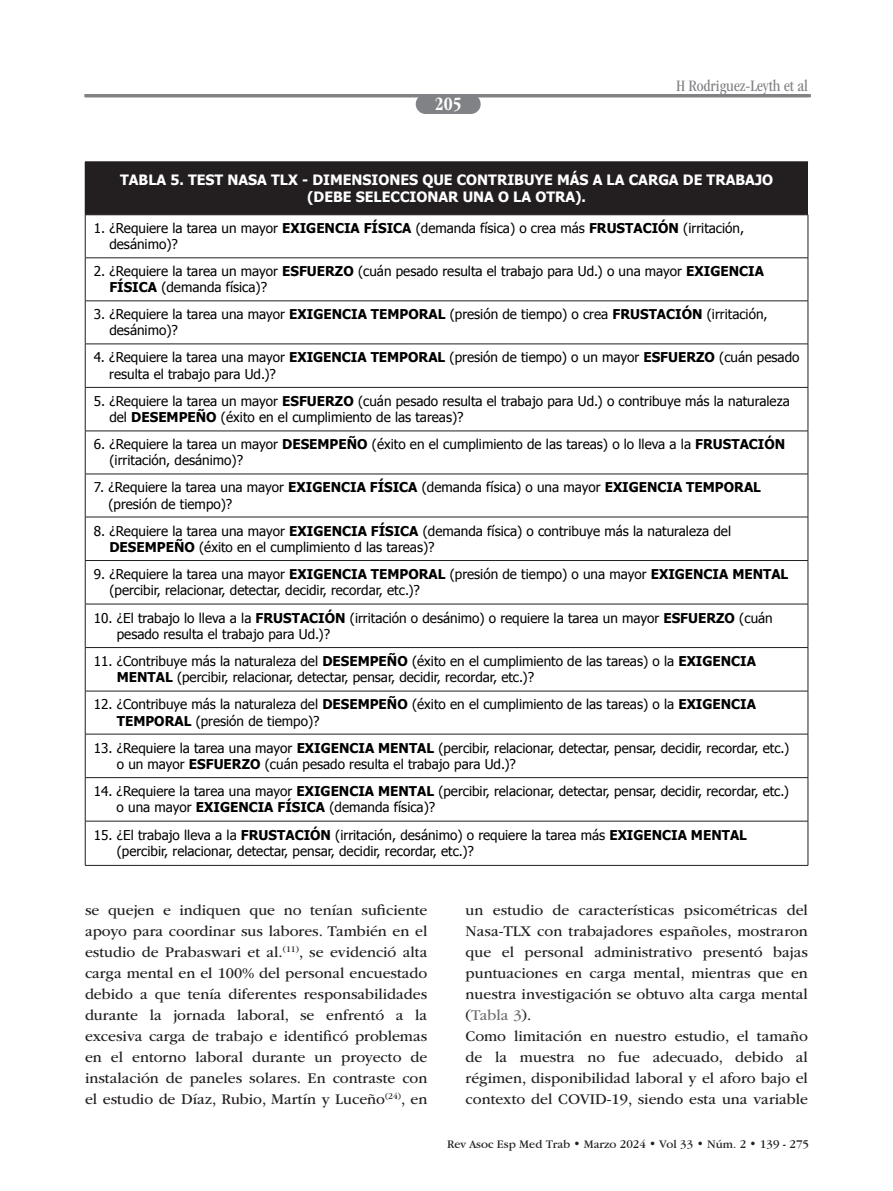
<style>
.page{position:relative;width:893px;height:1191px;background:#fff}
.page>*{position:absolute;margin:0;border:0;box-sizing:border-box;transform-origin:0 0}
.t1{font:700 condensed 19.5px "ITC Garamond Std";color:#fff}
.t2{font:condensed 16.5px "ITC Garamond Std";color:#808285}
.texto_general{font:15.45px/21px "ITC Garamond Std";color:#231f20;text-align:justify}
.Titulo_tabla{font:700 14.25px/17.1px "Tahoma";color:#fff;text-align:center}
.texto_tabla{font:13.5px/16.2px "Tahoma";color:#000}
.t3{font:12px "Garamond IT Cby BT";color:#231f20}
.s1{font-weight:700}
.s2{color:#6c6d70}
</style>
<div class="page">
<div style="left:416px;top:94px;width:65px;height:20px;background:#808285;border-radius:10px"></div>
<hr style="left:86px;top:94px;width:722px;height:3px;background:#808285">
<div style="left:85px;top:162px;width:723px;height:53px;background:#231f20"></div>
<svg style="left:86px;top:215px;width:722px;height:650px"></svg>
<hr style="left:85px;top:257px;width:723px;height:1px;background:#231f20">
<hr style="left:85px;top:300px;width:723px;height:1px;background:#231f20">
<hr style="left:85px;top:344px;width:723px;height:1px;background:#231f20">
<hr style="left:85px;top:387px;width:723px;height:1px;background:#231f20">
<hr style="left:85px;top:431px;width:723px;height:1px;background:#231f20">
<hr style="left:85px;top:474px;width:723px;height:1px;background:#231f20">
<hr style="left:85px;top:517px;width:723px;height:1px;background:#231f20">
<hr style="left:85px;top:560px;width:723px;height:1px;background:#231f20">
<hr style="left:85px;top:604px;width:723px;height:1px;background:#231f20">
<hr style="left:85px;top:647px;width:723px;height:1px;background:#231f20">
<hr style="left:85px;top:691px;width:723px;height:1px;background:#231f20">
<hr style="left:85px;top:734px;width:723px;height:1px;background:#231f20">
<hr style="left:85px;top:777px;width:723px;height:1px;background:#231f20">
<hr style="left:85px;top:821px;width:723px;height:1px;background:#231f20">
<hr style="left:85px;top:215px;width:1px;height:43px;background:#231f20">
<hr style="left:808px;top:215px;width:1px;height:43px;background:#231f20">
<hr style="left:85px;top:258px;width:1px;height:43px;background:#231f20">
<hr style="left:808px;top:258px;width:1px;height:43px;background:#231f20">
<hr style="left:85px;top:301px;width:1px;height:43px;background:#231f20">
<hr style="left:808px;top:301px;width:1px;height:43px;background:#231f20">
<hr style="left:85px;top:344px;width:1px;height:43px;background:#231f20">
<hr style="left:808px;top:344px;width:1px;height:43px;background:#231f20">
<hr style="left:85px;top:387px;width:1px;height:44px;background:#231f20">
<hr style="left:808px;top:387px;width:1px;height:44px;background:#231f20">
<hr style="left:85px;top:431px;width:1px;height:43px;background:#231f20">
<hr style="left:808px;top:431px;width:1px;height:43px;background:#231f20">
<hr style="left:85px;top:474px;width:1px;height:43px;background:#231f20">
<hr style="left:808px;top:474px;width:1px;height:43px;background:#231f20">
<hr style="left:85px;top:517px;width:1px;height:43px;background:#231f20">
<hr style="left:808px;top:517px;width:1px;height:43px;background:#231f20">
<hr style="left:85px;top:561px;width:1px;height:43px;background:#231f20">
<hr style="left:808px;top:561px;width:1px;height:43px;background:#231f20">
<hr style="left:85px;top:604px;width:1px;height:43px;background:#231f20">
<hr style="left:808px;top:604px;width:1px;height:43px;background:#231f20">
<hr style="left:85px;top:648px;width:1px;height:43px;background:#231f20">
<hr style="left:808px;top:648px;width:1px;height:43px;background:#231f20">
<hr style="left:85px;top:691px;width:1px;height:43px;background:#231f20">
<hr style="left:808px;top:691px;width:1px;height:43px;background:#231f20">
<hr style="left:85px;top:734px;width:1px;height:43px;background:#231f20">
<hr style="left:808px;top:734px;width:1px;height:43px;background:#231f20">
<hr style="left:85px;top:778px;width:1px;height:43px;background:#231f20">
<hr style="left:808px;top:778px;width:1px;height:43px;background:#231f20">
<hr style="left:85px;top:821px;width:1px;height:44px;background:#231f20">
<hr style="left:808px;top:821px;width:1px;height:44px;background:#231f20">
<hr style="left:85px;top:865px;width:723px;height:1px;background:#231f20">
<hr style="left:85px;top:161px;width:723px;height:1px;background:#231f20">
<h1 class="t1" style="left:435px;top:93px;width:28px">205</h1>
<p class="t2" style="left:676px;top:76px;width:133px">H Rodriguez-Leyth et al</p>
<p class="Titulo_tabla" style="left:120px;top:170px;width:654px">TABLA 5. TEST NASA TLX - DIMENSIONES QUE CONTRIBUYE MÁS A LA CARGA DE TRABAJO (DEBE SELECCIONAR UNA O LA OTRA).</p>
<p class="texto_tabla" style="left:109px;top:219px;width:636px;text-indent:-16px">1. ¿Requiere la tarea un mayor <span class="s1">EXIGENCIA FÍSICA</span> (demanda física) o crea más <span class="s1">FRUSTACIÓN</span> (irritación, desánimo)?</p>
<p class="texto_tabla" style="left:109px;top:262px;width:656px;text-indent:-16px">2. ¿Requiere la tarea un mayor <span class="s1">ESFUERZO</span> (cuán pesado resulta el trabajo para Ud.) o una mayor <span class="s1">EXIGENCIA<br>FÍSICA</span> (demanda física)?</p>
<p class="texto_tabla" style="left:109px;top:305px;width:660px;text-indent:-16px">3. ¿Requiere la tarea una mayor <span class="s1">EXIGENCIA TEMPORAL</span> (presión de tiempo) o crea <span class="s1">FRUSTACIÓN</span> (irritación, desánimo)?</p>
<p class="texto_tabla" style="left:109px;top:349px;width:692px;text-indent:-16px">4. ¿Requiere la tarea una mayor <span class="s1">EXIGENCIA TEMPORAL</span> (presión de tiempo) o un mayor <span class="s1">ESFUERZO</span> (cuán pesado resulta el trabajo para Ud.)?</p>
<p class="texto_tabla" style="left:109px;top:392px;width:682px;text-indent:-16px">5. ¿Requiere la tarea un mayor <span class="s1">ESFUERZO</span> (cuán pesado resulta el trabajo para Ud.) o contribuye más la naturaleza del <span class="s1">DESEMPEÑO</span> (éxito en el cumplimiento de las tareas)?</p>
<p class="texto_tabla" style="left:109px;top:435px;width:677px;text-indent:-16px">6. ¿Requiere la tarea un mayor <span class="s1">DESEMPEÑO</span> (éxito en el cumplimiento de las tareas) o lo lleva a la <span class="s1">FRUSTACIÓN </span>(irritación, desánimo)?</p>
<p class="texto_tabla" style="left:108px;top:478px;width:654px;text-indent:-15px">7. ¿Requiere la tarea una mayor <span class="s1">EXIGENCIA FÍSICA</span> (demanda física) o una mayor <span class="s1">EXIGENCIA TEMPORAL </span>(presión de tiempo)?</p>
<p class="texto_tabla" style="left:109px;top:522px;width:623px;text-indent:-16px">8. ¿Requiere la tarea una mayor <span class="s1">EXIGENCIA FÍSICA</span> (demanda física) o contribuye más la naturaleza del<br><span class="s1">DESEMPEÑO</span> (éxito en el cumplimiento d las tareas)?</p>
<p class="texto_tabla" style="left:109px;top:565px;width:680px;text-indent:-16px">9. ¿Requiere la tarea una mayor <span class="s1">EXIGENCIA TEMPORAL</span> (presión de tiempo) o una mayor <span class="s1">EXIGENCIA MENTAL </span>(percibir, relacionar, detectar, decidir, recordar, etc.)?</p>
<p class="texto_tabla" style="left:117px;top:609px;width:657px;text-indent:-23px">10. ¿El trabajo lo lleva a la <span class="s1">FRUSTACIÓN</span> (irritación o desánimo) o requiere la tarea un mayor <span class="s1">ESFUERZO</span> (cuán pesado resulta el trabajo para Ud.)?</p>
<p class="texto_tabla" style="left:117px;top:652px;width:641px;text-indent:-23px">11. ¿Contribuye más la naturaleza del <span class="s1">DESEMPEÑO</span> (éxito en el cumplimiento de las tareas) o la <span class="s1">EXIGENCIA<br>MENTAL</span> (percibir, relacionar, detectar, pensar, decidir, recordar, etc.)?</p>
<p class="texto_tabla" style="left:117px;top:696px;width:641px;text-indent:-23px">12. ¿Contribuye más la naturaleza del <span class="s1">DESEMPEÑO</span> (éxito en el cumplimiento de las tareas) o la <span class="s1">EXIGENCIA<br>TEMPORAL</span> (presión de tiempo)?</p>
<p class="texto_tabla" style="left:117px;top:739px;width:674px;text-indent:-23px">13. ¿Requiere la tarea una mayor <span class="s1">EXIGENCIA MENTAL</span> (percibir, relacionar, detectar, pensar, decidir, recordar, etc.) o un mayor <span class="s1">ESFUERZO</span> (cuán pesado resulta el trabajo para Ud.)?</p>
<p class="texto_tabla" style="left:117px;top:782px;width:674px;text-indent:-23px">14. ¿Requiere la tarea una mayor <span class="s1">EXIGENCIA MENTAL</span> (percibir, relacionar, detectar, pensar, decidir, recordar, etc.) o una mayor <span class="s1">EXIGENCIA FÍSICA</span> (demanda física)?</p>
<p class="texto_tabla" style="left:117px;top:826px;width:632px;text-indent:-23px">15. ¿El trabajo lleva a la <span class="s1">FRUSTACIÓN</span> (irritación, desánimo) o requiere la tarea más <span class="s1">EXIGENCIA MENTAL </span>(percibir, relacionar, detectar, pensar, decidir, recordar, etc.)?</p>
<p class="texto_general" style="left:85px;top:900px;width:344px">se quejen e indiquen que no tenían suficiente apoyo para coordinar sus labores. También en el estudio de Prabaswari et al.<sup>(11)</sup>, se evidenció alta carga mental en el 100% del personal encuestado debido a que tenía diferentes responsabilidades durante la jornada laboral, se enfrentó a la excesiva carga de trabajo e identificó problemas en el entorno laboral durante un proyecto de instalación de paneles solares. En contraste con el estudio de Díaz, Rubio, Martín y Luceño<sup>(24)</sup>, en</p>
<p class="texto_general" style="left:466px;top:900px;width:344px">un estudio de características psicométricas del Nasa-TLX con trabajadores españoles, mostraron que el personal administrativo presentó bajas puntuaciones en carga mental, mientras que en nuestra investigación se obtuvo alta carga mental (<span class="s2">Tabla 3</span>).</p>
<p class="texto_general" style="left:466px;top:1026px;width:344px">Como limitación en nuestro estudio, el tamaño de la muestra no fue adecuado, debido al régimen, disponibilidad laboral y el aforo bajo el contexto del COVID-19, siendo esta una variable</p>
<p class="t3" style="left:447px;top:1136px;width:363px">Rev Asoc Esp Med Trab • Marzo 2024 • Vol 33 • Núm. 2 • 139 - 275</p>
</div>
